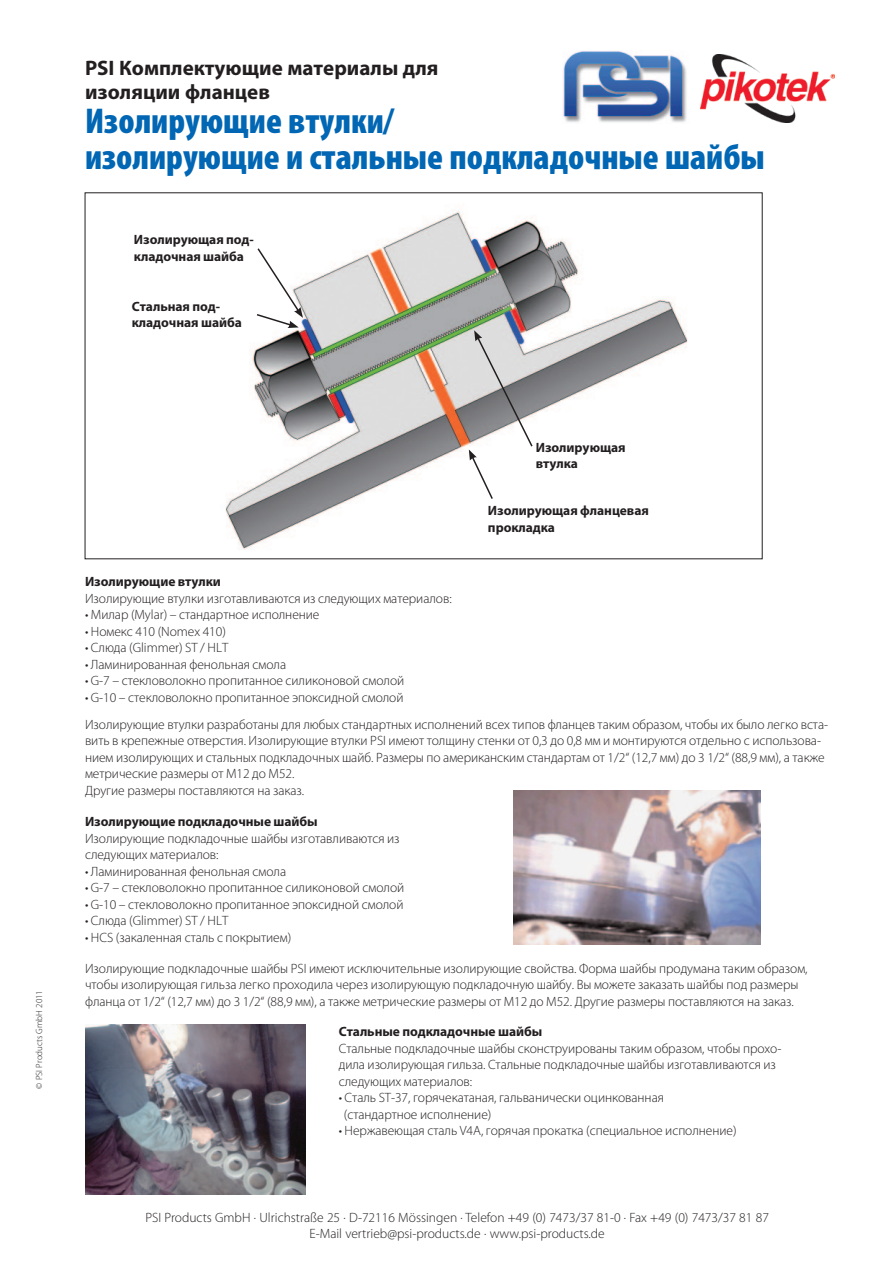
<style>
.page{position:relative;width:893px;height:1263px;background:#fff}
.page>*{position:absolute;margin:0;border:0;box-sizing:border-box;transform-origin:0 0}
.t1{font:900 condensed 36px/36px "Myriad Pro";color:#0166b3}
.t2{font:700 21px/24px "Myriad Pro";color:#231f20}
.t3{font:300 13.5px/16.5px "Myriad Pro";letter-spacing:-.005em;color:#231f20}
.t4{font:700 13.5px/16.5px "Myriad Pro";letter-spacing:-.005em;color:#231f20}
.t5{font:300 9px "Myriad Pro";color:#231f20}
</style>
<div class="page">
<img style="left:563px;top:51px;width:124px;height:72px">
<img style="left:700px;top:55px;width:134px;height:67px">
<img style="left:180px;top:210px;width:553px;height:350px">
<img style="left:513px;top:791px;width:248px;height:154px">
<img style="left:85px;top:1024px;width:220px;height:171px">
<svg style="left:255px;top:247px;width:48px;height:81px"></svg>
<svg style="left:469px;top:330px;width:65px;height:171px"></svg>
<h2 class="t2" style="left:85px;top:56px;width:355px">PSI Комплектующие материалы для изоляции фланцев</h2>
<h1 class="t1" style="left:85px;top:104px;width:681px">Изолирующие втулки/<br>изолирующие и стальные подкладочные шайбы</h1>
<p class="t4" style="left:134px;top:231px;width:121px">Изолирующая под&shy;кладочная шайба</p>
<p class="t4" style="left:132px;top:298px;width:112px">Стальная под&shy;кладочная шайба</p>
<p class="t5" style="left:34px;top:1089px;width:100px;rotate:-90deg">© PSI Products GmbH 2011</p>
<p class="t4" style="left:536px;top:439px;width:91px">Изолирующая втулка</p>
<p class="t4" style="left:488px;top:502px;width:162px">Изолирующая фланцевая прокладка</p>
<p class="t4" style="left:85px;top:574px;width:137px">Изолирующие втулки</p>
<p class="t3" style="left:85px;top:590px;width:368px">Изолирующие втулки изготавливаются из следующих материалов:</p>
<p class="t3" style="left:85px;top:607px;width:236px">• Милар (Mylar) – стандартное исполнение</p>
<p class="t3" style="left:85px;top:623px;width:142px">• Номекс 410 (Nomex 410)</p>
<p class="t3" style="left:85px;top:640px;width:145px">• Слюда (Glimmer) ST / HLT</p>
<p class="t3" style="left:85px;top:656px;width:203px">• Ламинированная фенольная смола</p>
<p class="t3" style="left:85px;top:673px;width:321px">• G-7 – стекловолокно пропитанное силиконовой смолой</p>
<p class="t3" style="left:85px;top:684px;width:745px;line-height:27px">• G-10 – стекловолокно пропитанное эпоксидной смолой<br>Изолирующие втулки разработаны для любых стандартных исполнений всех типов фланцев таким образом, чтобы их было легко вста-</p>
<p class="t3" style="left:85px;top:733px;width:741px">вить в крепежные отверстия. Изолирующие втулки PSI имеют толщину стенки от 0,3 до 0,8 мм и монтируются отдельно с использова&shy;нием изолирующих и стальных подкладочных шайб. Размеры по американским стандартам от 1/2“ (12,7 мм) до 3 1/2“ (88,9 мм), а также метрические размеры от М12 до М52.<br>Другие размеры поставляются на заказ.</p>
<p class="t4" style="left:85px;top:813px;width:234px">Изолирующие подкладочные шайбы</p>
<p class="t3" style="left:85px;top:830px;width:316px">Изолирующие подкладочные шайбы изготавливаются из следующих материалов:</p>
<p class="t3" style="left:85px;top:863px;width:203px">• Ламинированная фенольная смола</p>
<p class="t3" style="left:85px;top:880px;width:321px">• G-7 – стекловолокно пропитанное силиконовой смолой</p>
<p class="t3" style="left:85px;top:896px;width:320px">• G-10 – стекловолокно пропитанное эпоксидной смолой</p>
<p class="t3" style="left:85px;top:913px;width:145px">• Слюда (Glimmer) ST / HLT</p>
<p class="t3" style="left:85px;top:929px;width:208px">• HCS (закаленная сталь с покрытием)</p>
<p class="t3" style="left:85px;top:960px;width:724px">Изолирующие подкладочные шайбы PSI имеют исключительные изолирующие свойства. Форма шайбы продумана таким образом, чтобы изолирующая гильза легко проходила через изолирующую подкладочную шайбу. Вы можете заказать шайбы под размеры фланца от 1/2“ (12,7 мм) до 3 1/2“ (88,9 мм), а также метрические размеры от М12 до М52. Другие размеры поставляются на заказ.</p>
<p class="t4" style="left:339px;top:1023px;width:205px">Стальные подкладочные шайбы</p>
<p class="t3" style="left:339px;top:1040px;width:444px">Стальные подкладочные шайбы сконструированы таким образом, чтобы прохо&shy;дила изолирующая гильза. Стальные подкладочные шайбы изготавливаются из следующих материалов:</p>
<p class="t3" style="left:344px;top:1089px;width:321px;text-indent:-5px">• Сталь ST-37, горячекатаная, гальванически оцинкованная (стандартное исполнение)</p>
<p class="t3" style="left:339px;top:1122px;width:399px">• Нержавеющая сталь V4A, горячая прокатка (специальное исполнение)</p>
<p class="t3" style="left:145px;top:1210px;width:625px;line-height:15.8px;text-align:center">PSI Products GmbH · Ulrichstraße 25 · D-72116 Mössingen · Telefon +49 (0) 7473/37 81-0 · Fax +49 (0) 7473/37 81 87<br>E-Mail vertrieb@psi-products.de · www.psi-products.de</p>
</div>
